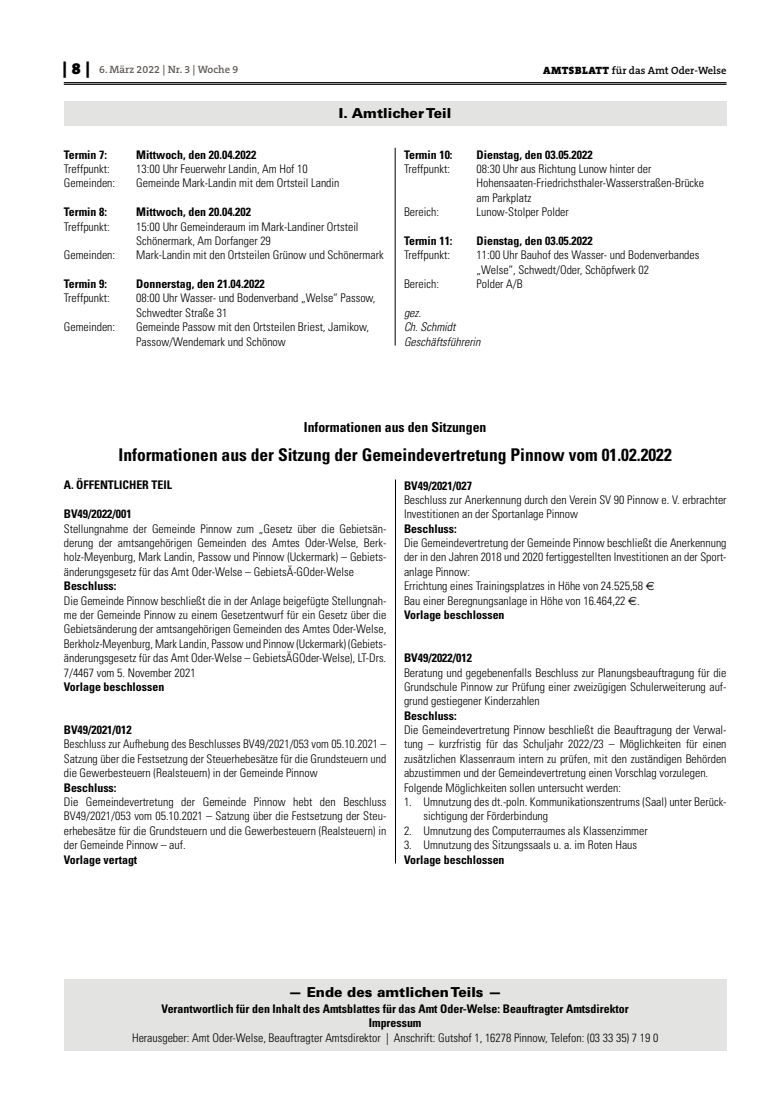
<style>
.page{position:relative;width:762px;height:1117px;background:#fff}
.page>*{position:absolute;margin:0;border:0;box-sizing:border-box;transform-origin:0 0}
.t1{font:700 condensed 17.5px "Univers";color:#000}
.t2{font:900 13.75px "Univers";color:#000}
.t3{font:700 condensed 13.75px "Univers";color:#000}
.t4{font:300 condensed 11.88px/14.4px "Univers";color:#000}
.t5{font:700 condensed 11.88px/14.4px "Univers";color:#000;text-align:center}
.t6{font:italic 300 condensed 11.88px/14.4px "Univers";color:#000}
.t7{font:600 10.62px "The Serif B W6";color:#000}
.t8{font:600 10.62px "The Serif B W6";color:#615c58}
.s1{font-family:"The Serif B W9";font-weight:900;font-size:16.25px;color:#000}
.s2{font-family:"The Serif B W9";font-weight:900}
.s3{font-family:"Euro Sans Std";font-weight:400;font-stretch:normal}
.s4{font-weight:700}
</style>
<div class="page">
<hr style="left:64px;top:82px;width:662px;height:1px;background:#000">
<hr style="left:64px;top:84px;width:662px;height:1px;background:#000">
<div style="left:64px;top:101px;width:662px;height:25px;background:#e3e3e2"></div>
<hr style="left:395px;top:148px;width:1px;height:197px;background:#000">
<div style="left:64px;top:978px;width:662px;height:72px;background:#e3e3e2"></div>
<hr style="left:395px;top:479px;width:1px;height:384px;background:#000">
<p class="t8" style="left:63px;top:63px;width:177px"><span class="s1">| 8 |</span> 6. März 2022 | Nr. 3 | Woche 9</p>
<p class="t7" style="left:543px;top:63px;width:185px"><span class="s2">AMTSBLATT</span> für das Amt Oder-Welse</p>
<p class="t2" style="left:339px;top:104px;width:114px">I. Amtlicher Teil</p>
<p class="t5" style="left:64px;top:147px;width:45px">Termin 7:</p>
<p class="t5" style="left:136px;top:147px;width:122px">Mittwoch, den 20.04.2022</p>
<p class="t4" style="left:64px;top:162px;width:47px">Treffpunkt:</p>
<p class="t4" style="left:136px;top:162px;width:173px">13:00 Uhr Feuerwehr Landin, Am Hof 10</p>
<p class="t4" style="left:64px;top:176px;width:53px">Gemeinden:</p>
<p class="t4" style="left:136px;top:176px;width:205px">Gemeinde Mark-Landin mit dem Ortsteil Landin</p>
<p class="t5" style="left:64px;top:205px;width:45px">Termin 8:</p>
<p class="t5" style="left:136px;top:205px;width:116px">Mittwoch, den 20.04.202</p>
<p class="t4" style="left:64px;top:219px;width:47px">Treffpunkt:</p>
<p class="t4" style="left:136px;top:219px;width:224px">15:00 Uhr Gemeinderaum im Mark-Landiner Ortsteil<br>Schönermark, Am Dorfanger 29</p>
<p class="t4" style="left:64px;top:248px;width:53px">Gemeinden:</p>
<p class="t4" style="left:136px;top:248px;width:249px">Mark-Landin mit den Ortsteilen Grünow und Schönermark</p>
<p class="t5" style="left:64px;top:276px;width:45px">Termin 9:</p>
<p class="t5" style="left:136px;top:276px;width:130px">Donnerstag, den 21.04.2022</p>
<p class="t4" style="left:64px;top:291px;width:47px">Treffpunkt:</p>
<p class="t4" style="left:136px;top:291px;width:241px">08:00 Uhr Wasser- und Bodenverband „Welse“ Passow,<br>Schwedter Straße 31</p>
<p class="t4" style="left:64px;top:320px;width:53px">Gemeinden:</p>
<p class="t4" style="left:136px;top:320px;width:234px">Gemeinde Passow mit den Ortsteilen Briest, Jamikow,<br>Passow/Wendemark und Schönow</p>
<p class="t5" style="left:404px;top:147px;width:50px">Termin 10:</p>
<p class="t5" style="left:476px;top:147px;width:118px">Dienstag, den 03.05.2022</p>
<p class="t4" style="left:404px;top:162px;width:47px">Treffpunkt:</p>
<p class="t4" style="left:476px;top:162px;width:229px">08:30 Uhr aus Richtung Lunow hinter der<br>Hohensaaten-Friedrichsthaler-Wasserstraßen-Brücke am Parkplatz</p>
<p class="t4" style="left:404px;top:205px;width:36px">Bereich:</p>
<p class="t4" style="left:476px;top:205px;width:94px">Lunow-Stolper Polder</p>
<p class="t5" style="left:404px;top:233px;width:50px">Termin 11:</p>
<p class="t5" style="left:476px;top:233px;width:118px">Dienstag, den 03.05.2022</p>
<p class="t4" style="left:404px;top:248px;width:47px">Treffpunkt:</p>
<p class="t4" style="left:476px;top:248px;width:224px">11:00 Uhr Bauhof des Wasser- und Bodenverbandes „Welse“, Schwedt/Oder, Schöpfwerk 02</p>
<p class="t4" style="left:404px;top:277px;width:36px">Bereich:</p>
<p class="t4" style="left:476px;top:277px;width:48px">Polder A/B</p>
<p class="t6" style="left:404px;top:305px;width:78px">gez.<br>Ch. Schmidt<br>Geschäftsführerin</p>
<p class="t3" style="left:304px;top:418px;width:184px">Informationen aus den Sitzungen</p>
<h1 class="t1" style="left:119px;top:443px;width:555px">Informationen aus der Sitzung der Gemeindevertretung Pinnow vom 01.02.2022</h1>
<p class="t5" style="left:64px;top:478px;width:110px">A. ÖFFENTLICHER TEIL</p>
<p class="t5" style="left:64px;top:506px;width:69px">BV49/2022/001</p>
<p class="t4" style="left:64px;top:521px;width:324px;text-align:justify">Stellungnahme der Gemeinde Pinnow zum „Gesetz über die Gebietsän&shy;derung der amtsangehörigen Gemeinden des Amtes Oder-Welse, Berk&shy;holz-Meyenburg, Mark Landin, Passow und Pinnow (Uckermark) – Gebiets&shy;änderungsgesetz für das Amt Oder-Welse – GebietsÄ-GOder-Welse</p>
<p class="t5" style="left:64px;top:578px;width:54px">Beschluss:</p>
<p class="t4" style="left:64px;top:593px;width:324px;text-align:justify">Die Gemeinde Pinnow beschließt die in der Anlage beigefügte Stellungnah&shy;me der Gemeinde Pinnow zu einem Gesetzentwurf für ein Gesetz über die Gebietsänderung der amtsangehörigen Gemeinden des Amtes Oder-Welse, Berkholz-Meyenburg, Mark Landin, Passow und Pinnow (Uckermark) (Gebiets&shy;änderungsgesetz für das Amt Oder-Welse – GebietsÄGOder-Welse), LT-Drs.<br>7/4467 vom 5. November 2021</p>
<p class="t5" style="left:64px;top:679px;width:102px">Vorlage beschlossen</p>
<p class="t5" style="left:64px;top:722px;width:69px">BV49/2021/012</p>
<p class="t4" style="left:64px;top:736px;width:324px;text-align:justify">Beschluss zur Aufhebung des Beschlusses BV49/2021/053 vom 05.10.2021 – Satzung über die Festsetzung der Steuerhebesätze für die Grundsteuern und die Gewerbesteuern (Realsteuern) in der Gemeinde Pinnow</p>
<p class="t5" style="left:64px;top:780px;width:54px">Beschluss:</p>
<p class="t4" style="left:64px;top:794px;width:324px;text-align:justify">Die Gemeindevertretung der Gemeinde Pinnow hebt den Beschluss BV49/2021/053 vom 05.10.2021 – Satzung über die Festsetzung der Steu&shy;erhebesätze für die Grundsteuern und die Gewerbesteuern (Realsteuern) in der Gemeinde Pinnow – auf.</p>
<p class="t5" style="left:64px;top:851px;width:75px">Vorlage vertagt</p>
<p class="t5" style="left:404px;top:478px;width:69px">BV49/2021/027</p>
<p class="t4" style="left:404px;top:492px;width:324px">Beschluss zur Anerkennung durch den Verein SV 90 Pinnow e. V. erbrachter<br>Investitionen an der Sportanlage Pinnow</p>
<p class="t5" style="left:404px;top:521px;width:54px">Beschluss:</p>
<p class="t4" style="left:404px;top:535px;width:324px">Die Gemeindevertretung der Gemeinde Pinnow beschließt die Anerkennung der in den Jahren 2018 und 2020 fertiggestellten Investitionen an der Sport&shy;anlage Pinnow:<br>Errichtung eines Trainingsplatzes in Höhe von 24.525,58 <span class="s3">€<br></span>Bau einer Beregnungsanlage in Höhe von 16.464,22 <span class="s3">€</span>.<br><span class="s4">Vorlage beschlossen</span></p>
<p class="t5" style="left:404px;top:650px;width:69px">BV49/2022/012</p>
<p class="t4" style="left:404px;top:665px;width:324px;text-align:justify">Beratung und gegebenenfalls Beschluss zur Planungsbeauftragung für die Grundschule Pinnow zur Prüfung einer zweizügigen Schulerweiterung auf&shy;grund gestiegener Kinderzahlen</p>
<p class="t5" style="left:404px;top:708px;width:54px">Beschluss:</p>
<p class="t4" style="left:404px;top:722px;width:324px">Die Gemeindevertretung Pinnow beschließt die Beauftragung der Verwal&shy;tung – kurzfristig für das Schuljahr 2022/23 – Möglichkeiten für einen zusätzlichen Klassenraum intern zu prüfen, mit den zuständigen Behörden abzustimmen und der Gemeindevertretung einen Vorschlag vorzulegen.<br>Folgende Möglichkeiten sollen untersucht werden:</p>
<p class="t4" style="left:423px;top:794px;width:304px;text-indent:-19px">1. Umnutzung des dt.-poln. Kommunikationszentrums (Saal) unter Berück&shy;sichtigung der Förderbindung</p>
<p class="t4" style="left:404px;top:823px;width:245px">2. Umnutzung des Computerraumes als Klassenzimmer</p>
<p class="t4" style="left:404px;top:837px;width:235px">3. Umnutzung des Sitzungssaals u. a. im Roten Haus</p>
<p class="t5" style="left:404px;top:851px;width:102px">Vorlage beschlossen</p>
<p class="t2" style="left:288px;top:983px;width:215px">— Ende des amtlichen Teils —</p>
<p class="t5" style="left:161px;top:1001px;width:469px">Verantwortlich für den Inhalt des Amtsblattes für das Amt Oder-Welse: Beauftragter Amtsdirektor<br>Impressum</p>
<p class="t4" style="left:132px;top:1029px;width:528px">Herausgeber: Amt Oder-Welse, Beauftragter Amtsdirektor | Anschrift: Gutshof 1, 16278 Pinnow, Telefon: (03 33 35) 7 19 0</p>
</div>
